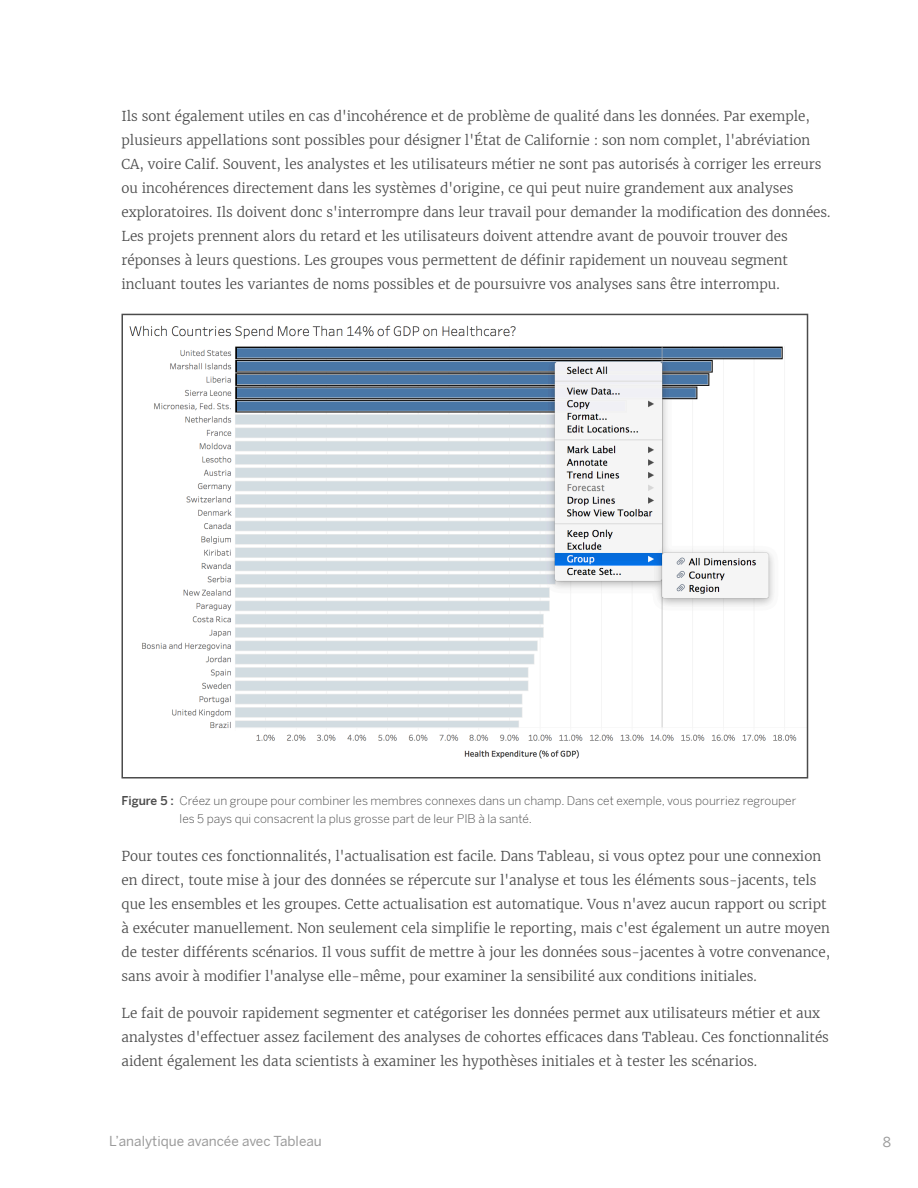
<style>
.page{position:relative;width:918px;height:1188px;background:#fff}
.page>*{position:absolute;margin:0;border:0;box-sizing:border-box;transform-origin:0 0}
.BODYCOPY-standard{font:300 13.5px/24px "Merriweather";color:#4b4b4b}
.t1{font:13.5px "Benton Sans";color:#9b9b9b}
.BODYCOPY-standard-2{font:300 12px/18px "Benton Sans";color:#4b4b4b}
.s1{font-weight:500}
</style>
<div class="page">
<img style="left:129px;top:325px;width:668px;height:434px">
<div style="left:122px;top:314px;width:686px;height:465px;border:2px solid #4b4b4b"></div>
<p class="BODYCOPY-standard" style="left:122px;top:104px;width:711px">Ils sont également utiles en cas d'incohérence et de problème de qualité dans les données. Par exemple, plusieurs appellations sont possibles pour désigner l'État de Californie : son nom complet, l'abréviation CA, voire Calif. Souvent, les analystes et les utilisateurs métier ne sont pas autorisés à corriger les erreurs ou incohérences directement dans les systèmes d'origine, ce qui peut nuire grandement aux analyses exploratoires. Ils doivent donc s'interrompre dans leur travail pour demander la modification des données.<br>Les projets prennent alors du retard et les utilisateurs doivent attendre avant de pouvoir trouver des réponses à leurs questions. Les groupes vous permettent de définir rapidement un nouveau segment incluant toutes les variantes de noms possibles et de poursuivre vos analyses sans être interrompu.</p>
<p class="BODYCOPY-standard-2" style="left:180px;top:792px;width:618px;text-indent:-58px"><span class="s1">Figure 5 :</span> Créez un groupe pour combiner les membres connexes dans un champ. Dans cet exemple, vous pourriez regrouper les 5 pays qui consacrent la plus grosse part de leur PIB à la santé.</p>
<p class="BODYCOPY-standard" style="left:122px;top:844px;width:710px">Pour toutes ces fonctionnalités, l'actualisation est facile. Dans Tableau, si vous optez pour une connexion en direct, toute mise à jour des données se répercute sur l'analyse et tous les éléments sous-jacents, tels que les ensembles et les groupes. Cette actualisation est automatique. Vous n'avez aucun rapport ou script à exécuter manuellement. Non seulement cela simplifie le reporting, mais c'est également un autre moyen de tester différents scénarios. Il vous suffit de mettre à jour les données sous-jacentes à votre convenance, sans avoir à modifier l'analyse elle-même, pour examiner la sensibilité aux conditions initiales.</p>
<p class="BODYCOPY-standard" style="left:122px;top:1001px;width:709px">Le fait de pouvoir rapidement segmenter et catégoriser les données permet aux utilisateurs métier et aux analystes d'effectuer assez facilement des analyses de cohortes efficaces dans Tableau. Ces fonctionnalités aident également les data scientists à examiner les hypothèses initiales et à tester les scénarios.</p>
<p class="t1" style="left:109px;top:1133px;width:214px">L’analytique avancée avec Tableau</p>
<p class="t1" style="left:883px;top:1134px;width:10px">8</p>
</div>
